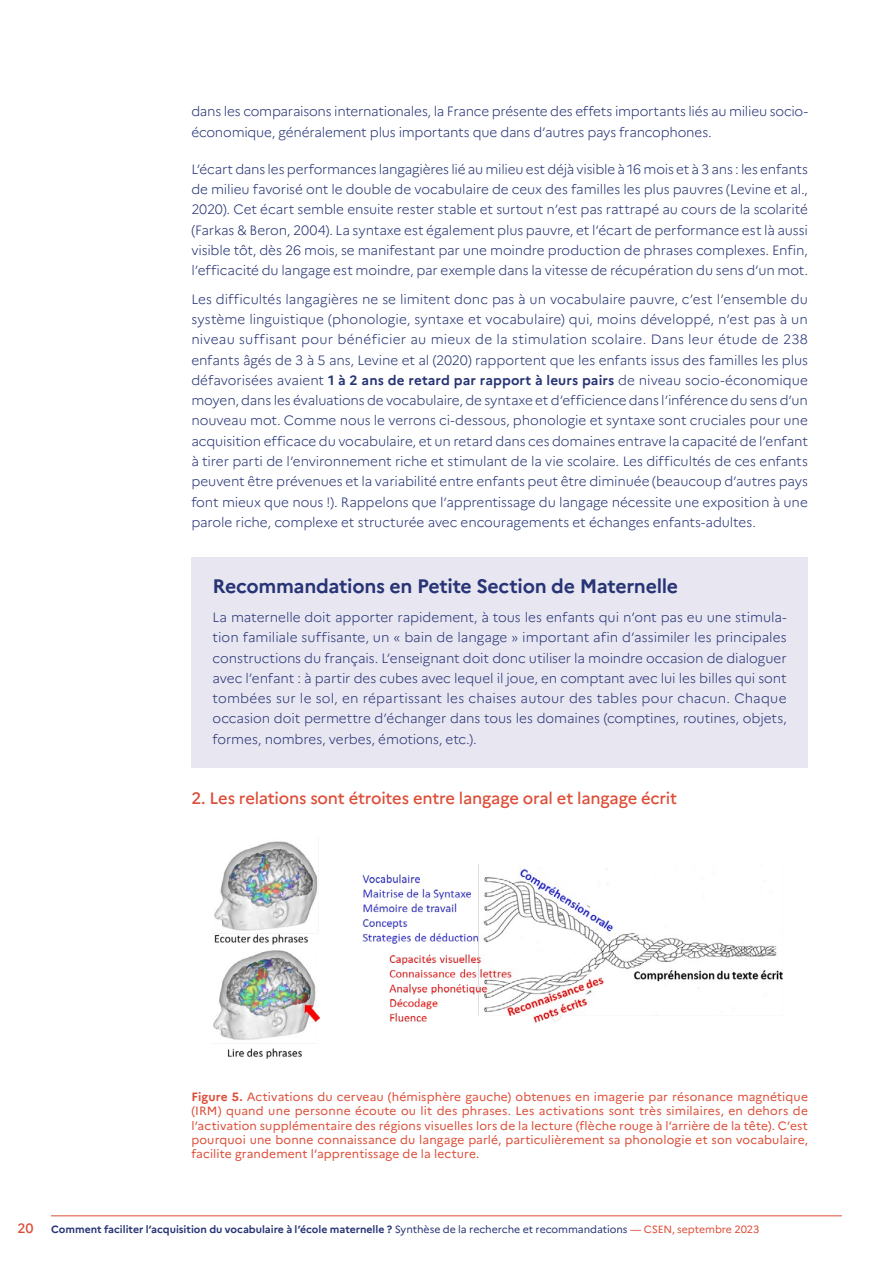
<style>
.page{position:relative;width:893px;height:1263px;background:#fff}
.page>*{position:absolute;margin:0;border:0;box-sizing:border-box;transform-origin:0 0}
.t1{font:700 19.5px "Marianne";letter-spacing:-.015em;color:#273475}
.t2{font:500 16.5px "Marianne";letter-spacing:-.015em;color:#dd4d37}
.t3{font:300 13.5px/20.2px "Marianne";letter-spacing:-.015em;color:#273475;text-align:justify}
.t4{font:500 13.5px "Marianne";color:#dd4d37}
.t5{font:12px/14.4px "Marianne";letter-spacing:.01em;color:#dd4d37;text-align:justify}
.t6{font:700 10.5px "Marianne";color:#273475}
.s1{font-weight:700}
.s2{font-weight:400}
.s3{font-weight:400;color:#dd4d37}
</style>
<div class="page">
<hr style="left:51px;top:1215px;width:791px;height:1px;background:#dd4d37">
<div style="left:191px;top:557px;width:617px;height:62px;background:#e8e6f1"></div>
<div style="left:191px;top:591px;width:617px;height:177px;background:#e8e6f1"></div>
<img style="left:213px;top:841px;width:105px;height:104px">
<img style="left:213px;top:950px;width:107px;height:109px">
<img style="left:362px;top:864px;width:421px;height:159px">
<p class="t3" style="left:191px;top:101px;width:618px">dans les comparaisons internationales, la France présente des effets importants liés au milieu socio&shy;économique, généralement plus importants que dans d’autres pays francophones.</p>
<p class="t3" style="left:191px;top:159px;width:618px">L’écart dans les performances langagières lié au milieu est déjà visible à 16 mois et à 3 ans : les enfants de milieu favorisé ont le double de vocabulaire de ceux des familles les plus pauvres (Levine et al., 2020). Cet écart semble ensuite rester stable et surtout n’est pas rattrapé au cours de la scolarité (Farkas &amp; Beron, 2004). La syntaxe est également plus pauvre, et l’écart de performance est là aussi visible tôt, dès 26 mois, se manifestant par une moindre production de phrases complexes. Enfin, l’efficacité du langage est moindre, par exemple dans la vitesse de récupération du sens d’un mot.</p>
<p class="t3" style="left:191px;top:289px;width:618px">Les difficultés langagières ne se limitent donc pas à un vocabulaire pauvre, c’est l’ensemble du système linguistique (phonologie, syntaxe et vocabulaire) qui, moins développé, n’est pas à un niveau suffisant pour bénéficier au mieux de la stimulation scolaire. Dans leur étude de 238 enfants âgés de 3 à 5 ans, Levine et al (2020) rapportent que les enfants issus des familles les plus défavorisées avaient <span class="s1">1 à 2 ans de retard par rapport à leurs pairs</span> de niveau socio-économique moyen, dans les évaluations de vocabulaire, de syntaxe et d’efficience dans l’inférence du sens d’un nouveau mot. Comme nous le verrons ci-dessous, phonologie et syntaxe sont cruciales pour une acquisition efficace du vocabulaire, et un retard dans ces domaines entrave la capacité de l’enfant à tirer parti de l’environnement riche et stimulant de la vie scolaire. Les difficultés de ces enfants peuvent être prévenues et la variabilité entre enfants peut être diminuée (beaucoup d’autres pays font mieux que nous !). Rappelons que l’apprentissage du langage nécessite une exposition à une parole riche, complexe et structurée avec encouragements et échanges enfants-adultes.</p>
<h1 class="t1" style="left:213px;top:574px;width:467px">Recommandations en Petite Section de Maternelle</h1>
<p class="t3" style="left:213px;top:607px;width:576px">La maternelle doit apporter rapidement, à tous les enfants qui n’ont pas eu une stimula&shy;tion familiale suffisante, un « bain de langage » important afin d’assimiler les principales constructions du français. L’enseignant doit donc utiliser la moindre occasion de dialoguer avec l’enfant : à partir des cubes avec lequel il joue, en comptant avec lui les billes qui sont tombées sur le sol, en répartissant les chaises autour des tables pour chacun. Chaque occasion doit permettre d’échanger dans tous les domaines (comptines, routines, objets, formes, nombres, verbes, émotions, etc.).</p>
<p class="t2" style="left:191px;top:788px;width:487px">2. Les relations sont étroites entre langage oral et langage écrit</p>
<p class="t5" style="left:191px;top:1089px;width:618px"><span class="s1">Figure 5.</span> Activations du cerveau (hémisphère gauche) obtenues en imagerie par résonance magnétique (IRM) quand une personne écoute ou lit des phrases. Les activations sont très similaires, en dehors de l’activation supplémentaire des régions visuelles lors de la lecture (flèche rouge à l’arrière de la tête). C’est pourquoi une bonne connaissance du langage parlé, particulièrement sa phonologie et son vocabulaire, facilite grandement l’apprentissage de la lecture.</p>
<p class="t4" style="left:17px;top:1220px;width:18px">20</p>
<p class="t6" style="left:51px;top:1223px;width:710px">Comment faciliter l’acquisition du vocabulaire à l’école maternelle ? <span class="s2">Synthèse de la recherche et recommandations</span> <span class="s3">— CSEN, septembre 2023</span></p>
</div>
